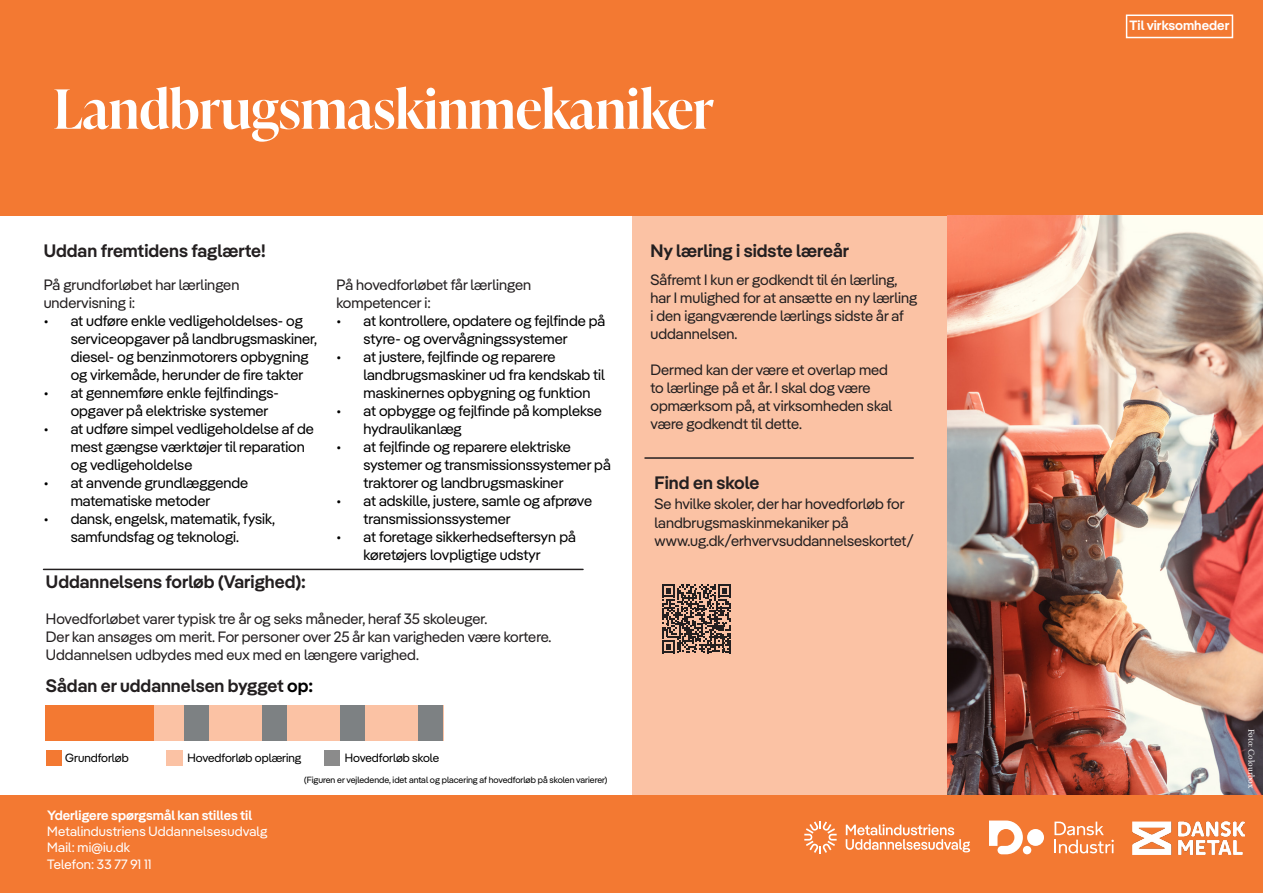
<style>
.page{position:relative;width:1263px;height:893px;background:#fff}
.page>*{position:absolute;margin:0;border:0;box-sizing:border-box;transform-origin:0 0}
.t1{font:600 54px "Ivy Presto Display";color:#fff}
.t2{font:600 18px "Pangea";color:#231f20}
.t3{font:15px/18px "Pangea";color:#000}
.Brødtekst{font:15px/18px "Pangea";color:#231f20}
.Brødtekst-2{font:13.5px "Pangea";letter-spacing:.01em;color:#fff}
.t4{font:600 13.5px "Pangea";color:#fff}
.Brødtekst-3{font:12px "Pangea";color:#000}
.Brødtekst-4{font:9px "Pangea";color:#000}
.t5{font:9px "Minion Pro";letter-spacing:-.005em;color:#fff}
.s1{color:#000}
</style>
<div class="page">
<div style="left:632px;top:216px;width:316px;height:579px;background:#fbc2a4"></div>
<div style="left:0;top:0;width:1263px;height:216px;background:#f37932"></div>
<img style="left:947px;top:216px;width:316px;height:579px">
<hr style="left:44px;top:569px;width:539px;height:1px;background:#231f20">
<hr style="left:645px;top:457px;width:268px;height:2px;background:#231f20">
<div style="left:46px;top:751px;width:16px;height:15px;background:#f37932"></div>
<div style="left:166px;top:751px;width:17px;height:15px;background:#fbc2a4"></div>
<div style="left:325px;top:750px;width:15px;height:16px;background:#8b8b8b"></div>
<svg style="left:662px;top:584px;width:69px;height:69px"></svg>
<div style="left:1126px;top:15px;width:107px;height:23px;border:2px solid #fff"></div>
<div style="left:154px;top:705px;width:50px;height:35px;background:#fbc2a4"></div>
<div style="left:184px;top:705px;width:25px;height:35px;background:#7d8183"></div>
<div style="left:209px;top:705px;width:234px;height:35px;background:#fbc2a4"></div>
<div style="left:46px;top:705px;width:108px;height:35px;background:#f37932"></div>
<div style="left:340px;top:705px;width:25px;height:35px;background:#7d8183"></div>
<div style="left:418px;top:705px;width:25px;height:35px;background:#7d8183"></div>
<div style="left:262px;top:705px;width:25px;height:35px;background:#7d8183"></div>
<div style="left:0;top:795px;width:1263px;height:98px;background:#f37932"></div>
<img style="left:1133px;top:821px;width:112px;height:33px">
<svg style="left:846px;top:824px;width:124px;height:28px"></svg>
<svg style="left:804px;top:821px;width:33px;height:32px"></svg>
<div style="left:1023px;top:846px;width:8px;height:8px;background:#fff;border-radius:50%"></div>
<div style="left:1027px;top:829px;width:17px;height:17px;background:#fff;border-radius:50%"></div>
<svg style="left:989px;top:820px;width:34px;height:34px"></svg>
<svg style="left:1054px;top:822px;width:60px;height:31px"></svg>
<h1 class="t1" style="left:53px;top:70px;width:662px">Landbrugsmaskinmekaniker</h1>
<h2 class="t2" style="left:44px;top:238px;width:224px">Uddan fremtidens faglærte!</h2>
<h2 class="t2" style="left:650px;top:238px;width:200px">Ny lærling i sidste læreår</h2>
<h2 class="Brødtekst" style="left:650px;top:270px;width:268px">Såfremt I kun er godkendt til én lærling, har I mulighed for at ansætte en ny lærling i den igangværende lærlings sidste år af uddannelsen.</h2>
<h2 class="Brødtekst" style="left:650px;top:360px;width:243px">Dermed kan der være et overlap med to lærlinge på et år. I skal dog være opmærksom på, at virksomheden skal være godkendt til dette.</h2>
<h2 class="Brødtekst" style="left:44px;top:275px;width:197px">På grundforløbet har lærlingen undervisning i:</h2>
<p class="t3" style="left:71px;top:311px;width:248px;text-indent:-27px">• at udføre enkle vedligeholdelses- og serviceopgaver på landbrugsmaskiner, diesel- og benzinmotorers opbygning og virkemåde, herunder de fire takter</p>
<p class="t3" style="left:71px;top:383px;width:210px;text-indent:-27px">• at gennemføre enkle fejlfindings&shy;opgaver på elektriske systemer</p>
<p class="t3" style="left:71px;top:419px;width:245px;text-indent:-27px">• at udføre simpel vedligeholdelse af de mest gængse værktøjer til reparation og vedligeholdelse</p>
<p class="t3" style="left:71px;top:473px;width:179px;text-indent:-27px">• at anvende grundlæggende matematiske metoder</p>
<p class="t3" style="left:71px;top:509px;width:206px;text-indent:-27px">• dansk, engelsk, matematik, fysik, samfundsfag og teknologi.</p>
<h2 class="Brødtekst" style="left:336px;top:275px;width:196px">På hovedforløbet får lærlingen kompetencer i:</h2>
<p class="t3" style="left:363px;top:311px;width:243px;text-indent:-27px">• at kontrollere, opdatere og fejlfinde på styre- og overvågningssystemer</p>
<p class="t3" style="left:363px;top:347px;width:243px;text-indent:-27px">• at justere, fejlfinde og reparere landbrugsmaskiner ud fra kendskab til maskinernes opbygning og funktion</p>
<p class="t3" style="left:363px;top:401px;width:240px;text-indent:-27px">• at opbygge og fejlfinde på komplekse hydraulikanlæg</p>
<p class="t3" style="left:363px;top:437px;width:249px;text-indent:-27px">• at fejlfinde og reparere elektriske systemer og transmissionssystemer på traktorer og landbrugsmaskiner</p>
<p class="t3" style="left:363px;top:491px;width:230px;text-indent:-27px">• at adskille, justere, samle og afprøve transmissionssystemer</p>
<p class="t3" style="left:336px;top:527px;width:241px;text-align:center">• at foretage sikkerhedseftersyn på køretøjers lovpligtige udstyr</p>
<h2 class="t2" style="left:655px;top:469px;width:106px">Find en skole</h2>
<h2 class="Brødtekst" style="left:655px;top:494px;width:261px">Se hvilke skoler, der har hovedforløb for landbrugsmaskinmekaniker på www.ug.dk/erhvervsuddannelseskortet/</h2>
<h2 class="t2" style="left:46px;top:569px;width:261px">Uddannelsens forløb (Varighed):</h2>
<p class="Brødtekst" style="left:46px;top:609px;width:443px">Hovedforløbet varer typisk tre år og seks måneder, heraf 35 skoleuger.</p>
<p class="Brødtekst" style="left:46px;top:627px;width:507px">Der kan ansøges om merit. For personer over 25 år kan varigheden være kortere.</p>
<p class="Brødtekst" style="left:46px;top:645px;width:374px">Uddannelsen udbydes med eux med en længere varighed.</p>
<h2 class="t2" style="left:46px;top:673px;width:269px">Sådan er uddannelsen bygget <span class="s1">op:</span></h2>
<p class="Brødtekst-3" style="left:65px;top:749px;width:65px">Grundforløb</p>
<p class="Brødtekst-3" style="left:187px;top:749px;width:115px">Hovedforløb oplæring</p>
<p class="Brødtekst-3" style="left:345px;top:749px;width:96px">Hovedforløb skole</p>
<h2 class="t4" style="left:47px;top:805px;width:206px">Yderligere spørgsmål kan stilles til</h2>
<p class="Brødtekst-2" style="left:47px;top:822px;width:222px">Metalindustriens Uddannelsesudvalg</p>
<p class="Brødtekst-2" style="left:47px;top:838px;width:84px">Mail: mi@iu.dk</p>
<p class="Brødtekst-2" style="left:47px;top:854px;width:106px">Telefon: 33 77 91 11</p>
<p class="Brødtekst-4" style="left:304px;top:774px;width:305px">(Figuren er vejledende, idet antal og placering af hovedforløb på skolen varierer)</p>
<h2 class="t4" style="left:1129px;top:15px;width:101px">Til virksomheder</h2>
<p class="t5" style="left:1257px;top:729px;width:61px;rotate:90deg">Foto: Colourbox</p>
</div>
